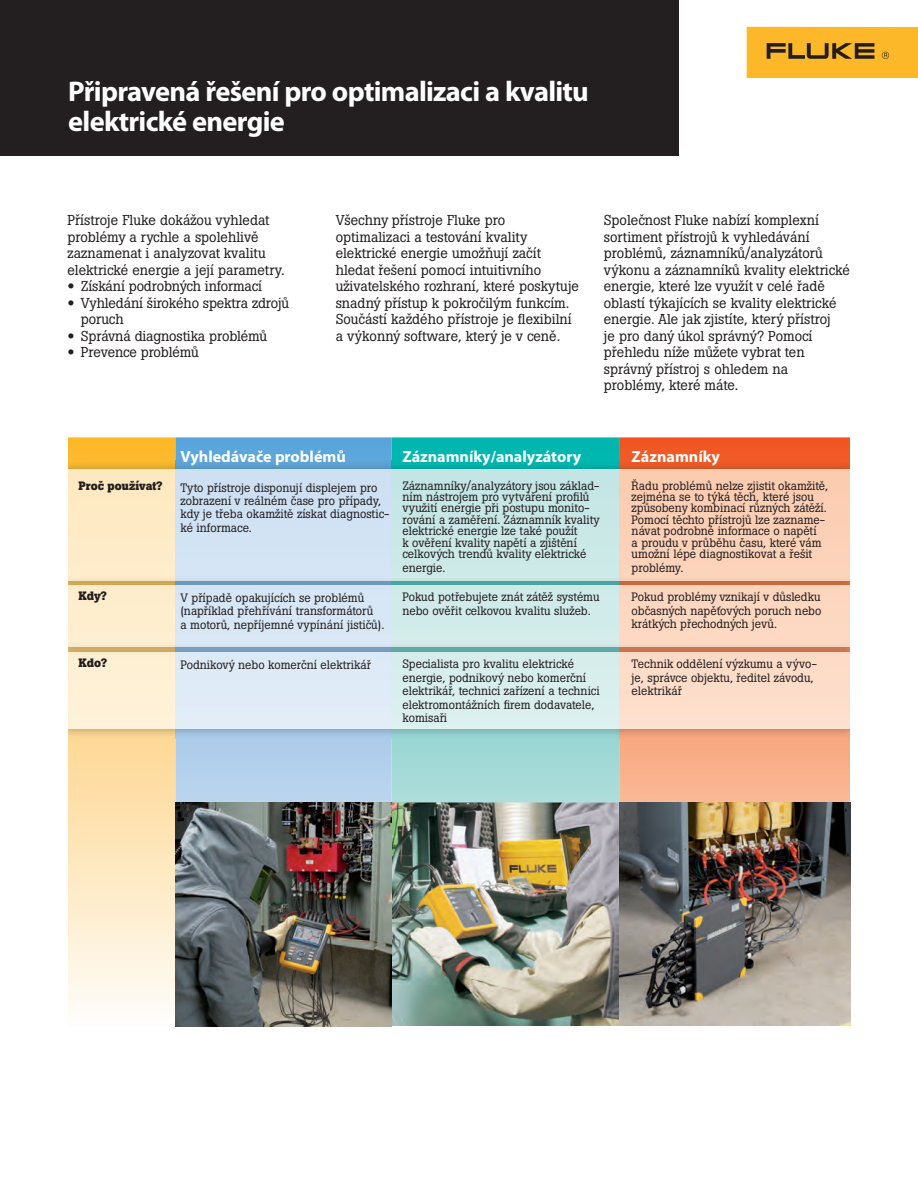
<style>
.page{position:relative;width:918px;height:1188px;background:#fff}
.page>*{position:absolute;margin:0;border:0;box-sizing:border-box;transform-origin:0 0}
.t1{font:700 28.5px/30px "Myriad Pro";letter-spacing:-.025em;color:#fff}
.t2{font:700 16.05px "Myriad Pro";color:#fff}
.t3{font:14.25px/16.5px "Boton Pro";color:#231f20}
.t4{font:12.15px/13.5px "Boton Pro";color:#231f20}
.t5{font:700 12.15px "Boton Pro";color:#231f20}
.s1{font-family:"Helvetica Neue LT Std";font-weight:700;font-stretch:expanded}
</style>
<div class="page">
<svg style="left:68px;top:437px;width:108px;height:590px;background:#fde6bb"></svg>
<svg style="left:176px;top:437px;width:216px;height:365px;background:#9cc5e7"></svg>
<svg style="left:392px;top:437px;width:228px;height:365px;background:#78d0cc"></svg>
<svg style="left:620px;top:437px;width:230px;height:365px;background:#f69970"></svg>
<img style="left:68px;top:460px;width:782px;height:10px">
<div style="left:68px;top:470px;width:108px;height:106px;background:#feeac5"></div>
<div style="left:176px;top:470px;width:216px;height:106px;background:#d1e2f4"></div>
<div style="left:392px;top:470px;width:228px;height:106px;background:#c8e7e6"></div>
<div style="left:620px;top:470px;width:230px;height:106px;background:#fccfb5"></div>
<img style="left:68px;top:576px;width:782px;height:14px">
<div style="left:68px;top:590px;width:108px;height:52px;background:#feeece"></div>
<div style="left:176px;top:590px;width:216px;height:52px;background:#d8e7f5"></div>
<div style="left:392px;top:590px;width:228px;height:52px;background:#d1ebea"></div>
<div style="left:620px;top:590px;width:230px;height:52px;background:#fdd8c1"></div>
<img style="left:68px;top:729px;width:782px;height:10px">
<img style="left:68px;top:642px;width:782px;height:14px">
<div style="left:68px;top:656px;width:108px;height:73px;background:#fef1d6"></div>
<div style="left:176px;top:656px;width:216px;height:73px;background:#dfebf7"></div>
<div style="left:392px;top:656px;width:228px;height:73px;background:#d9efee"></div>
<div style="left:620px;top:656px;width:230px;height:73px;background:#fdddca"></div>
<div style="left:747px;top:27px;width:171px;height:51px;background:#fcb828"></div>
<svg style="left:767px;top:43px;width:107px;height:16px"></svg>
<svg style="left:882px;top:52px;width:7px;height:7px"></svg>
<img style="left:392px;top:802px;width:458px;height:224px">
<div style="left:0;top:0;width:678px;height:156px;background:#231f20"></div>
<img style="left:176px;top:802px;width:216px;height:225px">
<h1 class="t1" style="left:68px;top:78px;width:522px">Připravená řešení pro optimalizaci a kvalitu elektrické energie</h1>
<p class="t3" style="left:68px;top:213px;width:219px">Přístroje Fluke dokážou vyhledat problémy a rychle a spolehlivě zaznamenat i analyzovat kvalitu elektrické energie a její parametry.</p>
<p class="t3" style="left:68px;top:279px;width:196px"><span class="s1">•</span> Získání podrobných informací</p>
<p class="t3" style="left:81px;top:296px;width:210px;text-indent:-13px"><span class="s1">•</span> Vyhledání širokého spektra zdrojů poruch</p>
<p class="t3" style="left:68px;top:329px;width:201px"><span class="s1">•</span> Správná diagnostika problémů</p>
<p class="t3" style="left:68px;top:345px;width:133px"><span class="s1">•</span> Prevence problémů</p>
<p class="t3" style="left:336px;top:213px;width:245px">Všechny přístroje Fluke pro optimalizaci a testování kvality elektrické energie umožňují začít hledat řešení pomocí intuitivního uživatelského rozhraní, které poskytuje snadný přístup k pokročilým funkcím.<br>Součástí každého přístroje je flexibilní a výkonný software, který je v ceně.</p>
<p class="t3" style="left:604px;top:213px;width:248px">Společnost Fluke nabízí komplexní sortiment přístrojů k vyhledávání problémů, záznamníků/analyzátorů výkonu a záznamníků kvality elektrické energie, které lze využít v celé řadě oblastí týkajících se kvality elektrické energie. Ale jak zjistíte, který přístroj<br>je pro daný úkol správný? Pomocí přehledu níže můžete vybrat ten správný přístroj s ohledem na problémy, které máte.</p>
<p class="t5" style="left:78px;top:481px;width:86px">Proč používat?</p>
<p class="t5" style="left:78px;top:591px;width:30px">Kdy?</p>
<p class="t5" style="left:78px;top:658px;width:30px">Kdo?</p>
<h2 class="t2" style="left:180px;top:451px;width:167px">Vyhledávače problémů</h2>
<p class="t4" style="left:180px;top:482px;width:211px">Tyto přístroje disponují displejem pro zobrazení v reálném čase pro případy, kdy je třeba okamžitě získat diagnostic&shy;ké informace.</p>
<p class="t4" style="left:180px;top:592px;width:206px">V případě opakujících se problémů (například přehřívání transformátorů<br>a motorů, nepříjemné vypínání jističů).</p>
<p class="t4" style="left:180px;top:659px;width:192px">Podnikový nebo komerční elektrikář</p>
<h2 class="t2" style="left:402px;top:451px;width:180px">Záznamníky/analyzátory</h2>
<p class="t4" style="left:402px;top:481px;width:199px;line-height:11.4px">Záznamníky/analyzátory jsou základ&shy;ním nástrojem pro vytváření profilů využití energie při postupu monito&shy;rování a zaměření. Záznamník kvality elektrické energie lze také použít<br>k ověření kvality napětí a zjištění celkových trendů kvality elektrické</p>
<p class="t4" style="left:402px;top:562px;width:45px">energie.</p>
<p class="t4" style="left:402px;top:591px;width:199px">Pokud potřebujete znát zátěž systému nebo ověřit celkovou kvalitu služeb.</p>
<p class="t4" style="left:402px;top:658px;width:199px">Specialista pro kvalitu elektrické energie, podnikový nebo komerční elektrikář, technici zařízení a technici elektromontážních firem dodavatele, komisaři</p>
<h2 class="t2" style="left:632px;top:451px;width:90px">Záznamníky</h2>
<p class="t4" style="left:632px;top:481px;width:198px;line-height:11.4px">Řadu problémů nelze zjistit okamžitě, zejména se to týká těch, které jsou způsobeny kombinací různých zátěží.<br>Pomocí těchto přístrojů lze zazname&shy;návat podrobné informace o napětí<br>a proudu v průběhu času, které vám umožní lépe diagnostikovat a řešit</p>
<p class="t4" style="left:632px;top:562px;width:53px">problémy.</p>
<p class="t4" style="left:632px;top:591px;width:191px;text-align:justify">Pokud problémy vznikají v důsledku občasných napěťových poruch nebo krátkých přechodných jevů.</p>
<p class="t4" style="left:632px;top:658px;width:187px">Technik oddělení výzkumu a vývo&shy;je, správce objektu, ředitel závodu, elektrikář</p>
</div>
